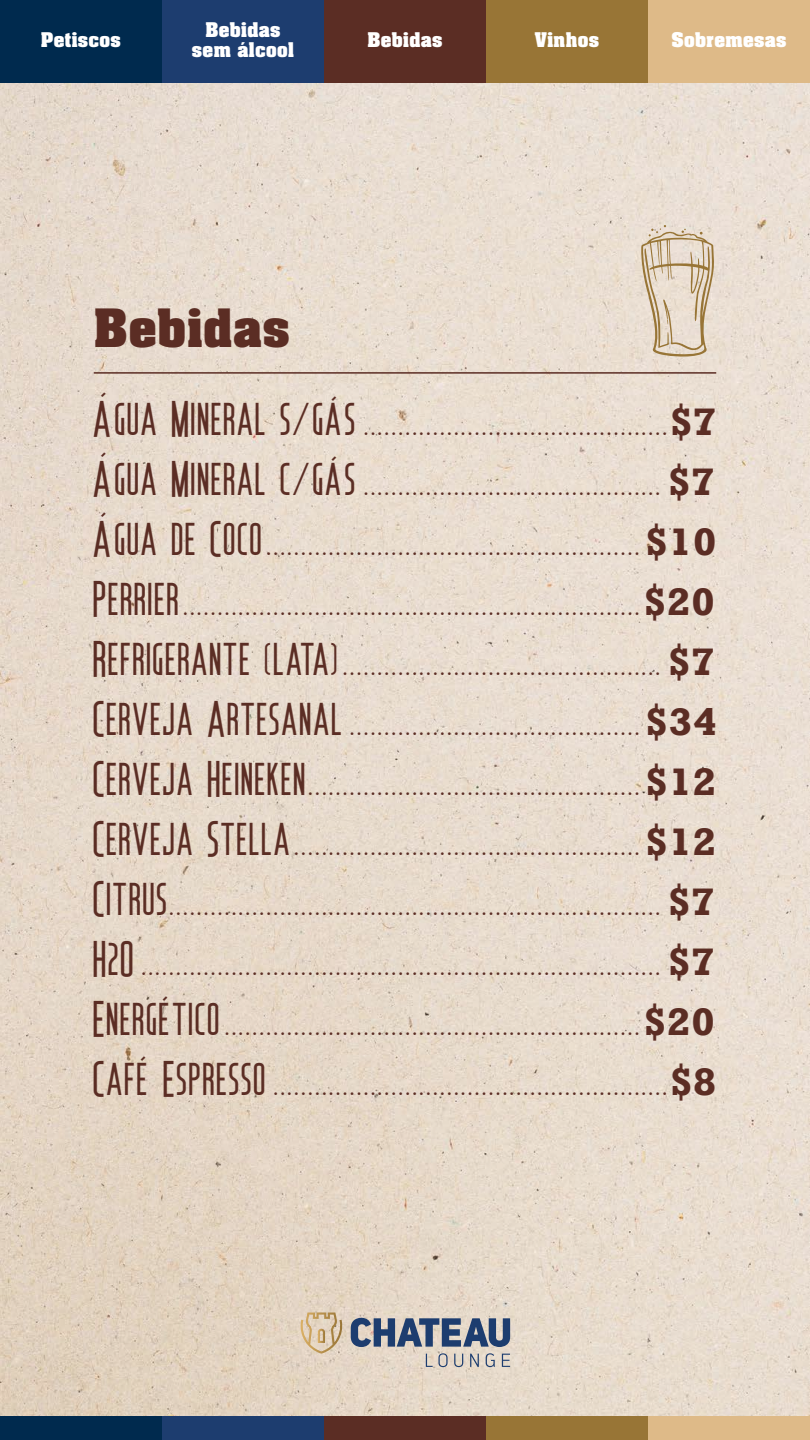
<style>
.page{position:relative;width:810px;height:1440px;background:#fff}
.page>*{position:absolute;margin:0;border:0;box-sizing:border-box;transform-origin:0 0}
.t1{font:700 45px "Aachen";letter-spacing:.02em;color:#5b2d24}
.t2{font:36px/60px "The Seasons Sans";letter-spacing:.05em;color:#5b2d24;text-align:justify}
.t3{font:700 17.25px/20.7px "Aachen";letter-spacing:.02em;color:#fff;text-align:center}
.s1{font-family:"Rockwell";font-weight:700}
</style>
<div class="page">
<img style="left:0;top:82px;width:810px;height:1334px">
<hr style="left:94px;top:372px;width:622px;height:2px;background:#5b2d24">
<svg style="left:641px;top:225px;width:74px;height:134px"></svg>
<svg style="left:351px;top:1318px;width:159px;height:29px"></svg>
<svg style="left:426px;top:1353px;width:22px;height:14px"></svg>
<svg style="left:454px;top:1354px;width:9px;height:13px"></svg>
<svg style="left:470px;top:1354px;width:9px;height:13px"></svg>
<svg style="left:486px;top:1353px;width:9px;height:14px"></svg>
<svg style="left:502px;top:1354px;width:8px;height:13px"></svg>
<svg style="left:300px;top:1312px;width:43px;height:42px"></svg>
<div style="left:0;top:1416px;width:162px;height:24px;background:#002a4e"></div>
<div style="left:162px;top:1416px;width:162px;height:24px;background:#1d3d6f"></div>
<div style="left:324px;top:1416px;width:162px;height:24px;background:#5b2d24"></div>
<div style="left:486px;top:1416px;width:162px;height:24px;background:#987536"></div>
<div style="left:648px;top:1416px;width:162px;height:24px;background:#deba88"></div>
<div style="left:0;top:0;width:162px;height:82px;background:#002a4e"></div>
<div style="left:162px;top:0;width:162px;height:82px;background:#1d3d6f"></div>
<div style="left:324px;top:0;width:162px;height:82px;background:#5b2d24"></div>
<div style="left:486px;top:0;width:162px;height:82px;background:#987536"></div>
<div style="left:648px;top:0;width:162px;height:82px;background:#deba88"></div>
<p class="t3" style="left:41px;top:29px;width:82px">Petiscos</p>
<p class="t3" style="left:192px;top:19px;width:104px">Bebidas sem álcool</p>
<p class="t3" style="left:367px;top:29px;width:77px">Bebidas</p>
<p class="t3" style="left:535px;top:29px;width:66px">Vinhos</p>
<p class="t3" style="left:671px;top:29px;width:117px">Sobremesas</p>
<p class="t1" style="left:94px;top:296px;width:198px">Bebidas</p>
<p class="t2" style="left:94px;top:388px;width:625px">Água Mineral s/gás ............................................<span class="s1">$7<br></span>Água Mineral c/gás ........................................... <span class="s1">$7<br></span>Água de Coco......................................................<span class="s1">$10<br></span>Perrier..................................................................<span class="s1">$20<br></span>Refrigerante (lata).............................................. <span class="s1">$7</span>.<br>Cerveja Artesanal ..........................................<span class="s1">$34<br></span>Cerveja Heineken................................................<span class="s1">$12<br></span>Cerveja Stella..................................................<span class="s1">$12<br></span>Citrus....................................................................... <span class="s1">$7<br></span>H2O ........................................................................... <span class="s1">$7<br></span>Energético............................................................<span class="s1">$20<br></span>Café Espresso .........................................................<span class="s1">$8</span></p>
</div>
